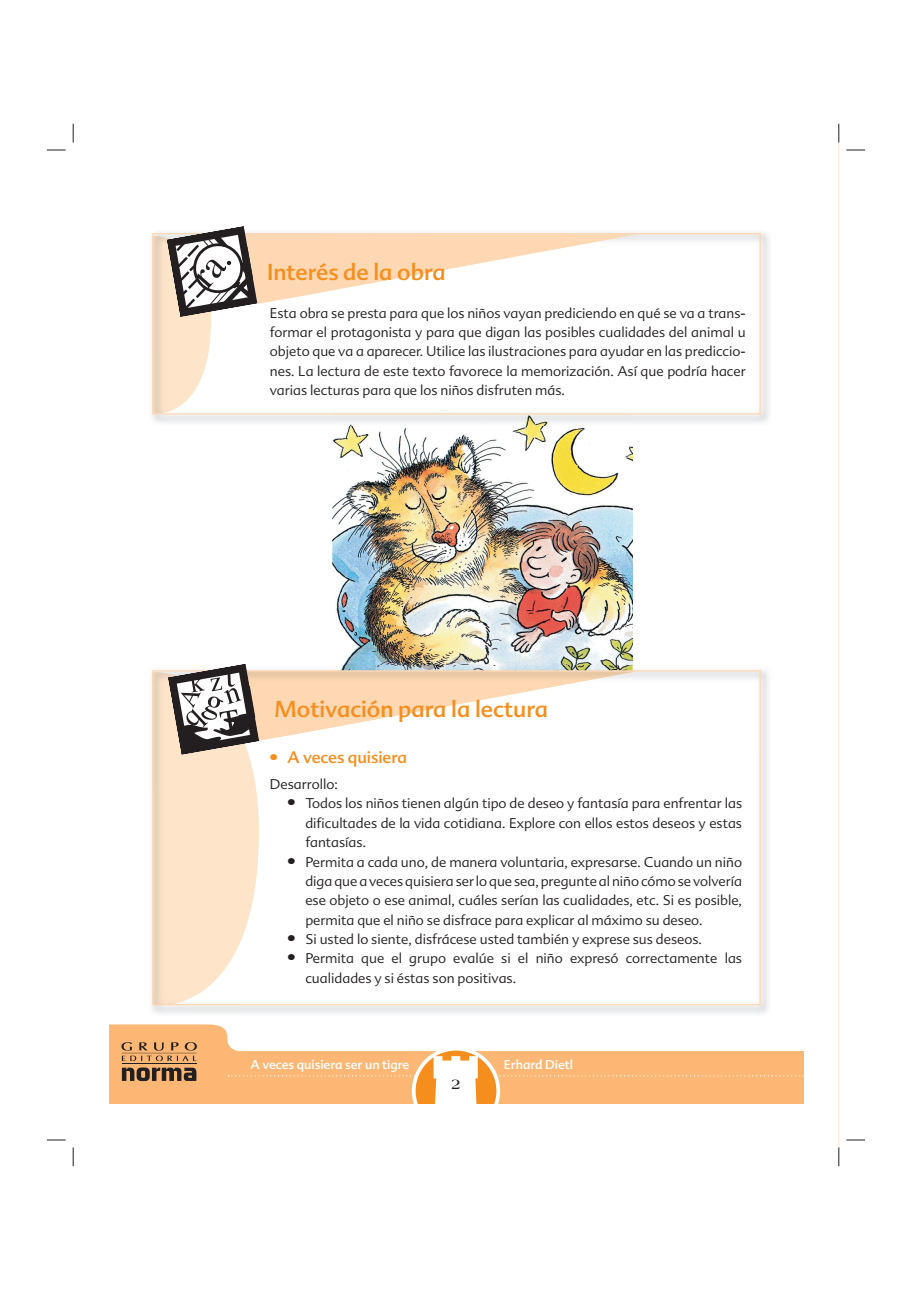
<style>
.page{position:relative;width:912px;height:1290px;background:#fff}
.page>*{position:absolute;margin:0;border:0;box-sizing:border-box;transform-origin:0 0}
.t1{font:22.5px "Advert";color:#f68e1e}
.t2{font:16.25px "Advert";color:#f68e1e}
.t3{font:700 15px "Americana Std";color:#231f20}
.t4{font:300 13.75px/19.4px "Advert";color:#231f20;text-align:justify}
.t5{font:12.5px "Advert";color:#fff}
.s1{font-weight:400;font-size:16.25px}
</style>
<div class="page">
<svg style="left:109px;top:1024px;width:695px;height:80px"></svg>
<svg style="left:413px;top:1049px;width:85px;height:84px"></svg>
<svg style="left:228px;top:1056px;width:576px;height:49px;background:#fbbc7d"></svg>
<div style="left:90px;top:1105px;width:748px;height:53px;background:#fff"></div>
<hr style="left:122px;top:1063px;width:74px;height:1px;background:#231f20">
<svg style="left:122px;top:1068px;width:74px;height:13px"></svg>
<svg style="left:121px;top:1042px;width:76px;height:19px"></svg>
<img style="left:332px;top:426px;width:300px;height:237px">
<img style="left:636px;top:670px;width:132px;height:83px">
<img style="left:237px;top:753px;width:531px;height:261px">
<img style="left:152px;top:232px;width:617px;height:194px">
<svg style="left:152px;top:663px;width:484px;height:346px"></svg>
<svg style="left:152px;top:226px;width:484px;height:190px"></svg>
<svg style="left:47px;top:149px;width:19px;height:2px"></svg>
<svg style="left:846px;top:149px;width:18px;height:2px"></svg>
<svg style="left:47px;top:1139px;width:19px;height:2px"></svg>
<svg style="left:846px;top:1139px;width:18px;height:2px"></svg>
<svg style="left:72px;top:124px;width:2px;height:18px"></svg>
<svg style="left:72px;top:1148px;width:2px;height:18px"></svg>
<svg style="left:838px;top:124px;width:1px;height:18px"></svg>
<svg style="left:838px;top:1148px;width:1px;height:18px"></svg>
<h1 class="t1" style="left:267px;top:263px;width:180px">Interés de la obra</h1>
<p class="t4" style="left:270px;top:305px;width:477px">Esta obra se presta para que los niños vayan prediciendo en qué se va a trans&shy;formar el protagonista y para que digan las posibles cualidades del animal u objeto que va a aparecer. Utilice las ilustraciones para ayudar en las prediccio&shy;nes. La lectura de este texto favorece la memorización. Así que podría hacer varias lecturas para que los niños disfruten más.</p>
<h1 class="t1" style="left:274px;top:700px;width:275px">Motivación para la lectura</h1>
<p class="t2" style="left:270px;top:751px;width:139px">• A veces quisiera</p>
<p class="t4" style="left:270px;top:776px;width:69px">Desarrollo:</p>
<p class="t4" style="left:305px;top:795px;width:438px;text-indent:-18px"><span class="s1">•</span> Todos los niños tienen algún tipo de deseo y fantasía para enfrentar las dificultades de la vida cotidiana. Explore con ellos estos deseos y estas fantasías.</p>
<p class="t4" style="left:305px;top:853px;width:438px;text-indent:-18px"><span class="s1">•</span> Permita a cada uno, de manera voluntaria, expresarse. Cuando un niño diga que a veces quisiera ser lo que sea, pregunte al niño cómo se volvería ese objeto o ese animal, cuáles serían las cualidades, etc. Si es posible, permita que el niño se disfrace para explicar al máximo su deseo.</p>
<p class="t4" style="left:287px;top:931px;width:416px"><span class="s1">•</span> Si usted lo siente, disfrácese usted también y exprese sus deseos.</p>
<p class="t4" style="left:305px;top:950px;width:438px;text-indent:-18px"><span class="s1">•</span> Permita que el grupo evalúe si el niño expresó correctamente las cualidades y si éstas son positivas.</p>
<p class="t5" style="left:250px;top:1059px;width:160px">A veces quisiera ser un tigre</p>
<p class="t5" style="left:504px;top:1059px;width:71px">Erhard Dietl</p>
<p class="t3" style="left:451px;top:1079px;width:11px">2</p>
</div>
